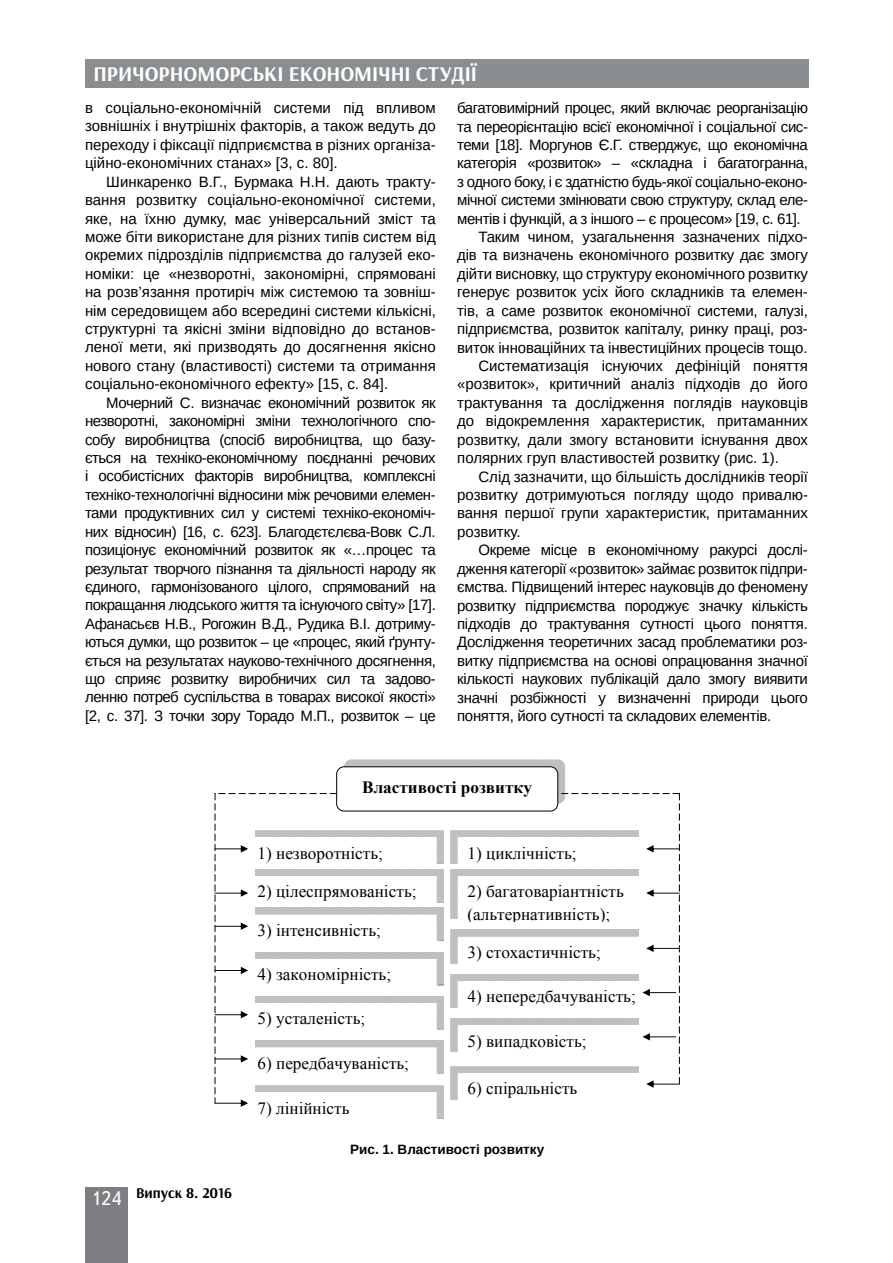
<style>
.page{position:relative;width:893px;height:1263px;background:#fff}
.page>*{position:absolute;margin:0;border:0;box-sizing:border-box;transform-origin:0 0}
.t1{font:700 21px "Arsenal";color:#fff}
.t2{font:17.1px/22.8px "Times New Roman";color:#000}
.t3{font:700 17.1px "Times New Roman";color:#000}
.t4{font:15px/18.5px "Arimo";letter-spacing:-.02em;color:#000;text-align:justify}
.t5{font:15px "Arimo";color:#000}
.t6{font:700 15px "Arsenal";color:#000}
.t7{font:700 13.5px "Arimo";color:#000}
.s1{font-family:"Ukrainian Text";font-weight:400;font-size:19.5px;color:#fff}
</style>
<div class="page">
<div style="left:85px;top:59px;width:723px;height:29px;background:#8b8e90"></div>
<div style="left:85px;top:1186px;width:43px;height:76px;background:#7d7e81"></div>
<img style="left:344px;top:759px;width:221px;height:34px">
<div style="left:337px;top:767px;width:221px;height:44px;background:#fff;border-radius:7px"></div>
<div style="left:336px;top:766px;width:222px;height:45px;border:1px solid #000;border-radius:7px"></div>
<div style="left:248px;top:837px;width:189px;height:34px;border:1px solid #fff"></div>
<img style="left:337px;top:869px;width:106px;height:33px">
<div style="left:248px;top:876px;width:188px;height:34px;background:#fff"></div>
<div style="left:248px;top:876px;width:189px;height:34px;border:1px solid #fff"></div>
<img style="left:337px;top:908px;width:106px;height:33px">
<div style="left:248px;top:915px;width:188px;height:33px;background:#fff"></div>
<div style="left:248px;top:1047px;width:189px;height:34px;border:1px solid #fff"></div>
<svg style="left:214px;top:793px;width:123px;height:314px"></svg>
<img style="left:451px;top:830px;width:107px;height:33px">
<div style="left:458px;top:838px;width:188px;height:33px;background:#fff"></div>
<img style="left:451px;top:869px;width:107px;height:50px">
<div style="left:458px;top:876px;width:188px;height:50px;background:#fff"></div>
<img style="left:451px;top:930px;width:107px;height:33px">
<div style="left:458px;top:937px;width:188px;height:33px;background:#fff"></div>
<img style="left:451px;top:974px;width:107px;height:33px">
<div style="left:458px;top:981px;width:188px;height:34px;background:#fff"></div>
<img style="left:451px;top:1018px;width:107px;height:33px">
<div style="left:458px;top:1026px;width:188px;height:33px;background:#fff"></div>
<img style="left:451px;top:1066px;width:107px;height:33px">
<div style="left:458px;top:1074px;width:188px;height:33px;background:#fff"></div>
<svg style="left:558px;top:793px;width:122px;height:295px"></svg>
<h1 class="t1" style="left:94px;top:61px;width:385px">ПРИЧОРНОМОРСЬКІ ЕКОНОМІЧНІ СТУДІЇ</h1>
<p class="t4" style="left:85px;top:99px;width:352px">в соціально-економічній системи під впливом зовнішніх і внутрішніх факторів, а також ведуть до переходу і фіксації підприємства в різних організа&shy;ційно-економічних станах» [3, с. 80].</p>
<p class="t4" style="left:85px;top:172px;width:352px;text-indent:21px">Шинкаренко В.Г., Бурмака Н.Н. дають тракту&shy;вання розвитку соціально-економічної системи, яке, на їхню думку, має універсальний зміст та може біти використане для різних типів систем від окремих підрозділів підприємства до галузей еко&shy;номіки: це «незворотні, закономірні, спрямовані на розв’язання протиріч між системою та зовніш&shy;нім середовищем або всередині системи кількісні, структурні та якісні зміни відповідно до встанов&shy;леної мети, які призводять до досягнення якісно нового стану (властивості) системи та отримання соціально-економічного ефекту» [15, с. 84].</p>
<p class="t4" style="left:85px;top:393px;width:352px;text-indent:21px">Мочерний С. визначає економічний розвиток як незворотні, закономірні зміни технологічного спо&shy;собу виробництва (спосіб виробництва, що базу&shy;ється на техніко-економічному поєднанні речових і особистісних факторів виробництва, комплексні техніко-технологічні відносини між речовими елемен&shy;тами продуктивних сил у системі техніко-економіч&shy;них відносин) [16, с. 623]. Благодєтєлєва-Вовк С.Л. позиціонує економічний розвиток як «…процес та результат творчого пізнання та діяльності народу як єдиного, гармонізованого цілого, спрямований на покращання людського життя та існуючого світу» [17].<br>Афанасьєв Н.В., Рогожин В.Д., Рудика В.І. дотриму&shy;ються думки, що розвиток – це «процес, який ґрунту&shy;ється на результатах науково-технічного досягнення, що сприяє розвитку виробничих сил та задово&shy;ленню потреб суспільства в товарах високої якості» [2, с. 37]. З точки зору Торадо М.П., розвиток – це</p>
<p class="t4" style="left:457px;top:99px;width:352px">багатовимірний процес, який включає реорганізацію</p>
<p class="t4" style="left:457px;top:117px;width:352px">та переорієнтацію всієї економічної і соціальної сис-</p>
<p class="t4" style="left:457px;top:136px;width:352px">теми [18]. Моргунов Є.Г. стверджує, що економічна</p>
<p class="t4" style="left:457px;top:154px;width:352px">категорія «розвиток» – «складна і багатогранна,</p>
<p class="t4" style="left:457px;top:172px;width:352px">з одного боку, і є здатністю будь-якої соціально-еконо-</p>
<p class="t4" style="left:457px;top:191px;width:352px">мічної системи змінювати свою структуру, склад еле-</p>
<p class="t4" style="left:457px;top:209px;width:345px">ментів і функцій, а з іншого – є процесом» [19, с. 61].</p>
<p class="t4" style="left:478px;top:228px;width:331px">Таким чином, узагальнення зазначених підхо-</p>
<p class="t4" style="left:457px;top:246px;width:352px">дів та визначень економічного розвитку дає змогу</p>
<p class="t4" style="left:457px;top:265px;width:352px">дійти висновку, що структуру економічного розвитку</p>
<p class="t4" style="left:457px;top:283px;width:352px">генерує розвиток усіх його складників та елемен-</p>
<p class="t4" style="left:457px;top:301px;width:352px">тів, а саме розвиток економічної системи, галузі,</p>
<p class="t4" style="left:457px;top:320px;width:352px">підприємства, розвиток капіталу, ринку праці, роз-</p>
<p class="t4" style="left:457px;top:338px;width:352px">виток інноваційних та інвестиційних процесів тощо.</p>
<p class="t5" style="left:478px;top:356px;width:331px">Систематизація існуючих дефініцій поняття</p>
<p class="t5" style="left:457px;top:375px;width:352px">«розвиток», критичний аналіз підходів до його</p>
<p class="t5" style="left:457px;top:393px;width:352px">трактування та дослідження поглядів науковців</p>
<p class="t5" style="left:457px;top:412px;width:352px">до відокремлення характеристик, притаманних</p>
<p class="t5" style="left:457px;top:430px;width:352px">розвитку, дали змогу встановити існування двох</p>
<p class="t5" style="left:457px;top:448px;width:323px">полярних груп властивостей розвитку (рис. 1).</p>
<p class="t5" style="left:478px;top:467px;width:331px">Слід зазначити, що більшість дослідників теорії</p>
<p class="t5" style="left:457px;top:485px;width:352px">розвитку дотримуються погляду щодо привалю-</p>
<p class="t5" style="left:457px;top:504px;width:352px">вання першої групи характеристик, притаманних</p>
<p class="t5" style="left:457px;top:522px;width:65px">розвитку.</p>
<p class="t4" style="left:478px;top:541px;width:331px">Окреме місце в економічному ракурсі дослі-</p>
<p class="t4" style="left:457px;top:559px;width:352px">дження категорії «розвиток» займає розвиток підпри-</p>
<p class="t4" style="left:457px;top:578px;width:352px">ємства. Підвищений інтерес науковців до феномену</p>
<p class="t4" style="left:457px;top:596px;width:352px">розвитку підприємства породжує значку кількість</p>
<p class="t4" style="left:457px;top:615px;width:352px">підходів до трактування сутності цього поняття.</p>
<p class="t4" style="left:457px;top:633px;width:352px">Дослідження теоретичних засад проблематики роз-</p>
<p class="t4" style="left:457px;top:651px;width:352px">витку підприємства на основі опрацювання значної</p>
<p class="t4" style="left:457px;top:670px;width:352px">кількості наукових публікацій дало змогу виявити</p>
<p class="t4" style="left:457px;top:688px;width:352px">значні розбіжності у визначенні природи цього</p>
<p class="t4" style="left:457px;top:707px;width:316px">поняття, його сутності та складових елементів.</p>
<p class="t3" style="left:362px;top:775px;width:171px">Властивості розвитку</p>
<p class="t2" style="left:257px;top:841px;width:127px">1) незворотність;</p>
<p class="t2" style="left:257px;top:880px;width:161px">2) цілеспрямованість;</p>
<p class="t2" style="left:257px;top:918px;width:125px">3) інтенсивність;</p>
<p class="t2" style="left:257px;top:963px;width:135px">4) закономірність;</p>
<p class="t2" style="left:257px;top:1007px;width:109px">5) усталеність;</p>
<p class="t2" style="left:257px;top:1051px;width:153px">6) передбачуваність;</p>
<p class="t2" style="left:257px;top:1096px;width:94px">7) лінійність</p>
<p class="t2" style="left:468px;top:841px;width:111px">1) циклічність;</p>
<p class="t2" style="left:468px;top:880px;width:158px">2) багатоваріантність (альтернативність);</p>
<p class="t2" style="left:468px;top:941px;width:135px">3) стохастичність;</p>
<p class="t2" style="left:468px;top:985px;width:170px">4) непередбачуваність;</p>
<p class="t2" style="left:468px;top:1029px;width:121px">5) випадковість;</p>
<p class="t2" style="left:468px;top:1077px;width:111px">6) спіральність</p>
<p class="t6" style="left:91px;top:1183px;width:143px"><span class="s1">124</span> Випуск 8. 2016</p>
<p class="t7" style="left:350px;top:1139px;width:195px">Рис. 1. Властивості розвитку</p>
</div>
